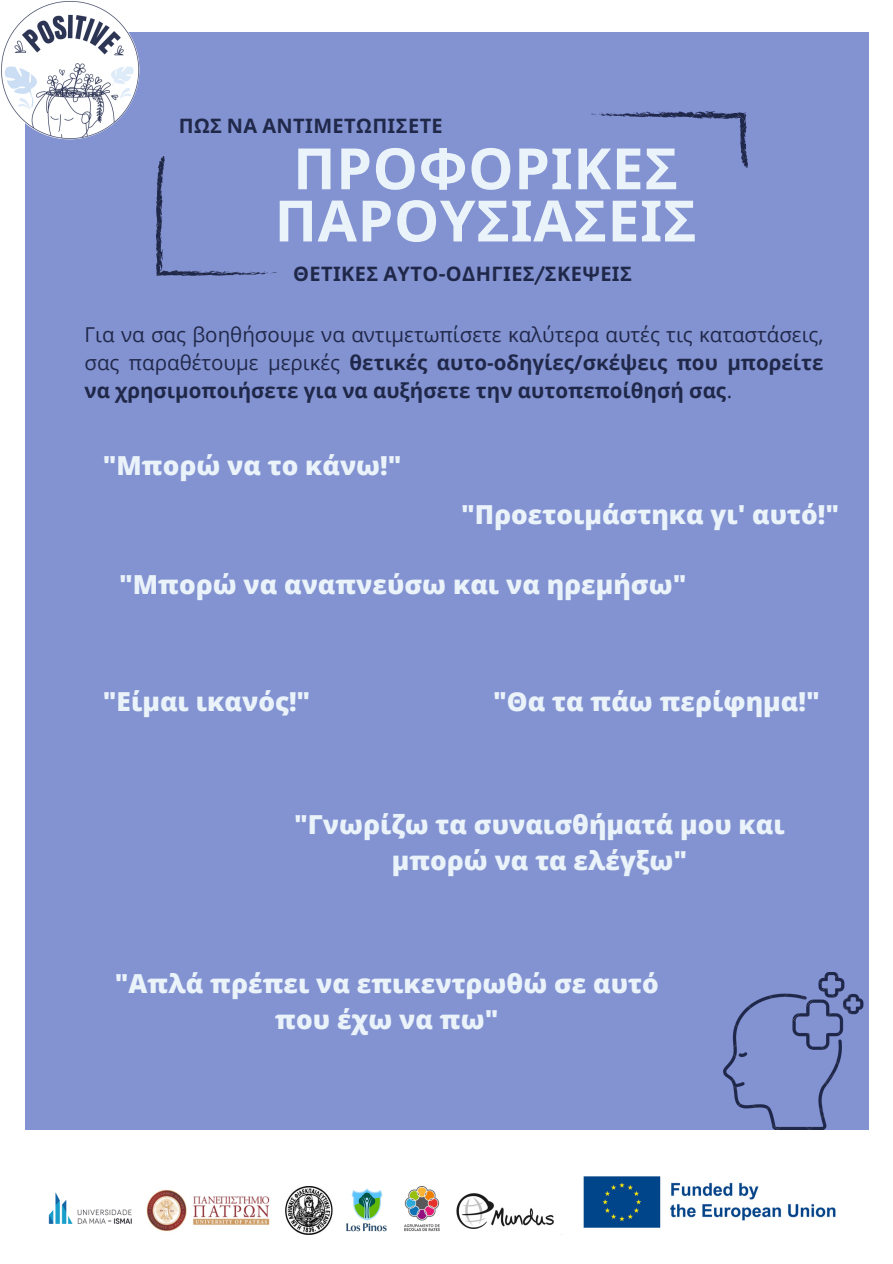
<style>
.page{position:relative;width:893px;height:1264px;background:#fff}
.page>*{position:absolute;margin:0;border:0;box-sizing:border-box;transform-origin:0 0}
.t1{font:700 57px/52.2px "Noto Sans";letter-spacing:.01em;color:#ebf3fa;text-align:center}
.t2{font:800 26.25px/35.8px "Open Sans";color:#ebf3fa;text-align:center}
.t3{font:700 20.55px/28px "Open Sans";color:#20284a;text-align:justify}
.t4{font:700 19.95px "Noto Sans";letter-spacing:.02em;color:#20284a}
.s1{font-family:"Atma";font-weight:600}
.s2{font-weight:400}
</style>
<div class="page">
<div style="left:25px;top:32px;width:843px;height:1097px;background:#8393d1"></div>
<img style="left:157px;top:156px;width:120px;height:119px">
<img style="left:591px;top:111px;width:156px;height:56px">
<img style="left:0;top:0;width:139px;height:139px;border-radius:50%">
<img style="left:723px;top:972px;width:140px;height:157px">
<img style="left:48px;top:1192px;width:84px;height:32px">
<img style="left:146px;top:1189px;width:124px;height:43px">
<img style="left:285px;top:1186px;width:47px;height:48px">
<img style="left:346px;top:1188px;width:41px;height:44px">
<img style="left:404px;top:1186px;width:36px;height:46px">
<img style="left:456px;top:1193px;width:98px;height:36px">
<img style="left:583px;top:1176px;width:253px;height:52px">
<p class="t4" style="left:179px;top:111px;width:265px">ΠΩΣ ΝΑ ΑΝΤΙΜΕΤΩΠΙΣΕΤΕ</p>
<p class="t1" style="left:274px;top:141px;width:423px">ΠΡΟΦΟΡΙΚΕΣ<br>ΠΑΡΟΥΣΙΑΣΕΙΣ</p>
<p class="t4" style="left:293px;top:259px;width:340px">ΘΕΤΙΚΕΣ ΑΥΤΟ<span class="s1">-</span>ΟΔΗΓΙΕΣ<span class="s1">/</span>ΣΚΕΨΕΙΣ</p>
<p class="t3" style="left:84px;top:320px;width:740px"><span class="s2">Για να σας βοηθήσουμε να αντιμετωπίσετε καλύτερα αυτές τις καταστάσεις, σας παραθέτουμε μερικές</span> θετικές αυτο-οδηγίες/σκέψεις που μπορείτε να χρησιμοποιήσετε για να αυξήσετε την αυτοπεποίθησή σας<span class="s2">.</span></p>
<p class="t2" style="left:103px;top:446px;width:300px">"Μπορώ να το κάνω!"</p>
<p class="t2" style="left:461px;top:496px;width:379px">"Προετοιμάστηκα γι' αυτό!"</p>
<p class="t2" style="left:119px;top:566px;width:568px">"Μπορώ να αναπνεύσω και να ηρεμήσω"</p>
<p class="t2" style="left:103px;top:683px;width:209px">"Είμαι ικανός!"</p>
<p class="t2" style="left:493px;top:683px;width:328px">"Θα τα πάω περίφημα!"</p>
<p class="t2" style="left:294px;top:806px;width:492px">"Γνωρίζω τα συναισθήματά μου και μπορώ να τα ελέγξω"</p>
<p class="t2" style="left:115px;top:964px;width:545px">"Απλά πρέπει να επικεντρωθώ σε αυτό που έχω να πω"</p>
</div>
